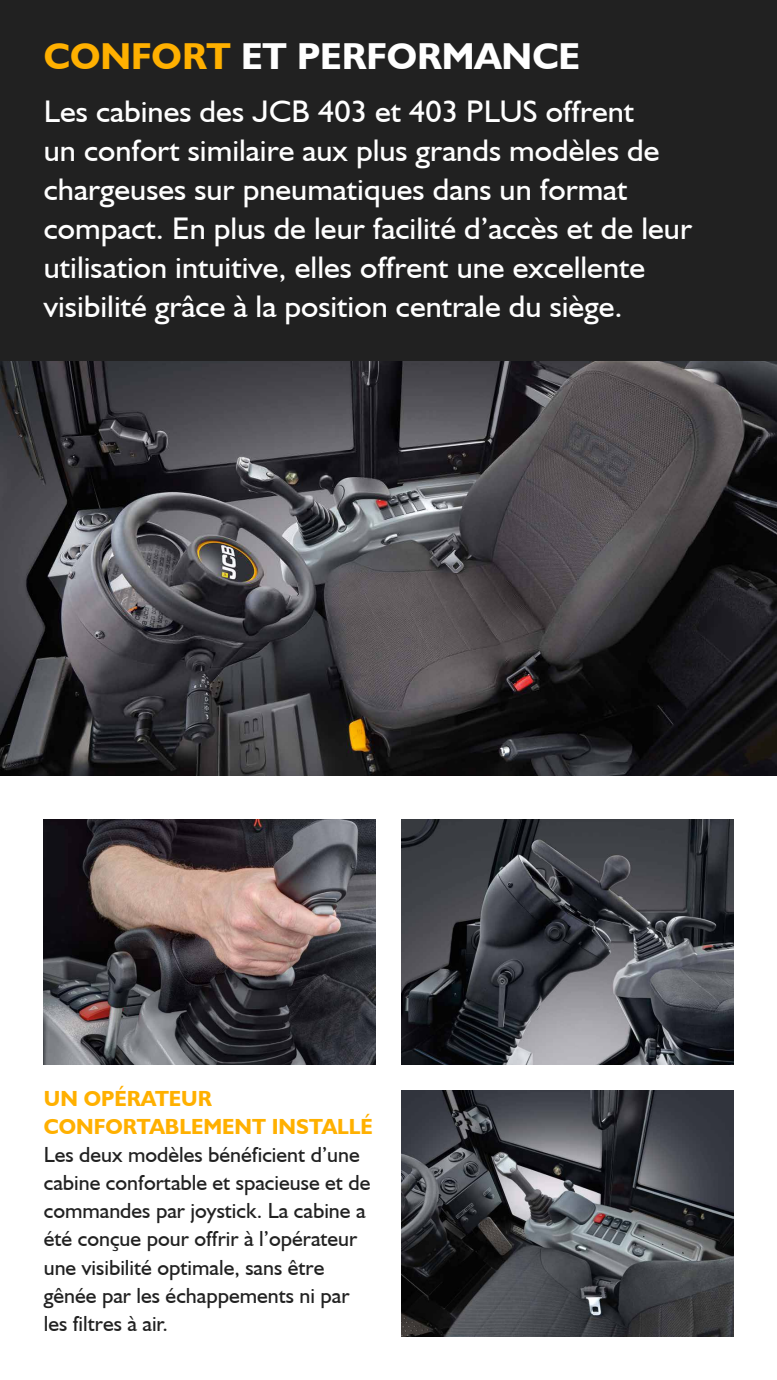
<style>
.page{position:relative;width:777px;height:1380px;background:#fff}
.page>*{position:absolute;margin:0;border:0;box-sizing:border-box;transform-origin:0 0}
.t1{font:700 37.5px "JCB Euro";color:#fff}
.t2{font:31.25px/39.1px "JCB Euro Roman";color:#fff}
.t3{font:21.88px/28.1px "JCB Euro Roman";color:#212121}
.t4{font:700 21.88px/28.1px "JCB Euro";color:#ffb000}
.s1{color:#ffb000}
</style>
<div class="page">
<img style="left:0;top:361px;width:776px;height:414px">
<img style="left:401px;top:819px;width:331px;height:246px">
<img style="left:44px;top:819px;width:331px;height:246px">
<img style="left:401px;top:1091px;width:331px;height:245px">
<div style="left:0;top:0;width:776px;height:361px;background:#212121"></div>
<p class="t1" style="left:44px;top:33px;width:537px"><span class="s1">CONFORT</span> ET PERFORMANCE</p>
<p class="t2" style="left:44px;top:91px;width:649px">Les cabines des JCB 403 et 403 PLUS offrent<br>un confort similaire aux plus grands modèles de chargeuses sur pneumatiques dans un format compact. En plus de leur facilité d’accès et de leur utilisation intuitive, elles offrent une excellente visibilité grâce à la position centrale du siège.</p>
<p class="t4" style="left:44px;top:1084px;width:330px">UN OPÉRATEUR<br>CONFORTABLEMENT INSTALLÉ</p>
<p class="t3" style="left:44px;top:1140px;width:328px">Les deux modèles bénéficient d’une cabine confortable et spacieuse et de commandes par joystick. La cabine a été conçue pour offrir à l’opérateur une visibilité optimale, sans être gênée par les échappements ni par les filtres à air.</p>
</div>
